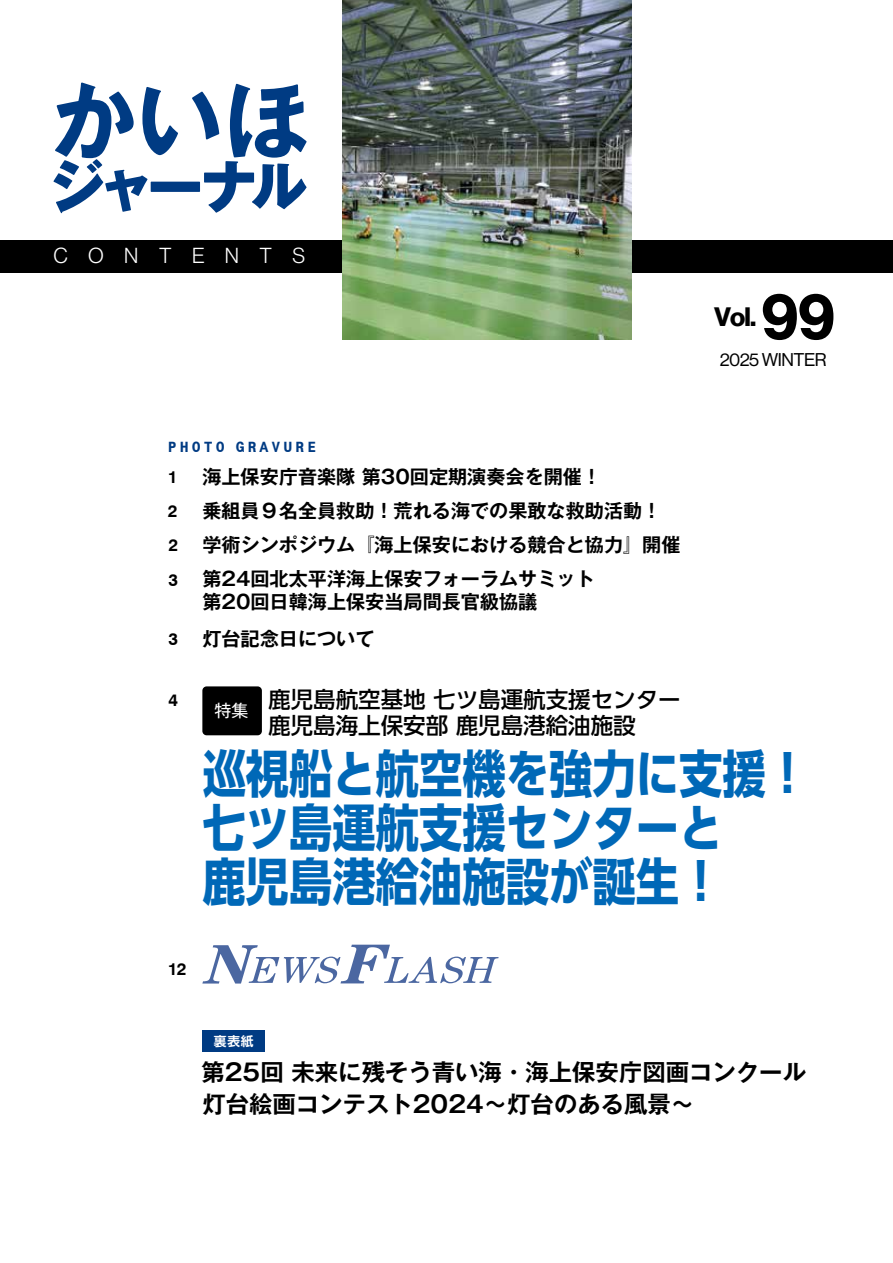
<style>
.page{position:relative;width:893px;height:1263px;background:#fff}
.page>*{position:absolute;margin:0;border:0;box-sizing:border-box;transform-origin:0 0}
.t1{font:64.65px "N Haas Grotesk DS Pro 75 Bd";color:#000;scale:.92 1}
.t2{font:700 51px/54px "UD Shin Go Pro";color:#0068b7;scale:.85 1}
.t3{font:26.1px "N Haas Grotesk DS Pro 75 Bd";color:#000}
.t4{font:700 23.4px/32px "Gothic MB101 Pro De";color:#000}
.t5{font:500 22.5px/25.5px "UD Shin Go Pro";color:#000}
.t6{font:21.3px "N Haas Grotesk DS Pro 45 Lt";color:#fff}
.t7{font:700 19.2px/36.9px "Gothic MB101 Pro De";color:#000}
.t8{font:18px "N Haas Grotesk DS Pro 55 Rg";letter-spacing:-.025em;color:#000}
.t9{font:700 16.95px "Monospace 821 BT";color:#000}
.t10{font:16.95px "Gothic MB101 Pro";color:#fff}
.t11{font:700 14.85px "Monospace 821 BT";letter-spacing:.2em;color:#003b83}
.t12{font:700 12.75px "UD Shin Go Pro De";color:#fff}
</style>
<div class="page">
<div style="left:0;top:240px;width:893px;height:32px;background:#000"></div>
<svg style="left:54px;top:83px;width:253px;height:130px"></svg>
<div style="left:202px;top:686px;width:60px;height:49px;background:#000;border-radius:4px"></div>
<svg style="left:202px;top:945px;width:297px;height:38px"></svg>
<div style="left:202px;top:1030px;width:63px;height:21px;background:#003b83"></div>
<img style="left:342px;top:0;width:289px;height:340px">
<p class="t6" style="left:53px;top:244px;width:16px">C</p>
<p class="t6" style="left:88px;top:244px;width:17px">O</p>
<p class="t6" style="left:124px;top:244px;width:16px">N</p>
<p class="t6" style="left:159px;top:244px;width:14px">T</p>
<p class="t6" style="left:192px;top:244px;width:14px">E</p>
<p class="t6" style="left:225px;top:244px;width:16px">N</p>
<p class="t6" style="left:260px;top:244px;width:14px">T</p>
<p class="t6" style="left:292px;top:244px;width:14px">S</p>
<h1 class="t1" style="left:762px;top:279px;width:81px">99</h1>
<h3 class="t3" style="left:714px;top:302px;width:44px">Vol.</h3>
<p class="t8" style="left:720px;top:349px;width:108px">2025 WINTER</p>
<p class="t11" style="left:168px;top:438px;width:58px">PHOTO</p>
<p class="t7" style="left:202px;top:456px;width:400px">海上保安庁音楽隊第30回定期演奏会を開催!</p>
<p class="t11" style="left:236px;top:438px;width:82px">GRAVURE</p>
<p class="t9" style="left:168px;top:467px;width:12px">1</p>
<p class="t9" style="left:168px;top:501px;width:12px">2</p>
<p class="t9" style="left:168px;top:535px;width:12px">2</p>
<p class="t9" style="left:168px;top:569px;width:12px">3</p>
<p class="t9" style="left:168px;top:629px;width:12px">3</p>
<p class="t9" style="left:168px;top:690px;width:12px">4</p>
<p class="t7" style="left:202px;top:490px;width:460px">乗組員９名全員救助！荒れる海での果敢な救助活動!</p>
<p class="t7" style="left:202px;top:524px;width:480px">学術シンポジウム『海上保安における競合と協力』開催</p>
<p class="t7" style="left:202px;top:558px;width:394px">第24回北太平洋海上保安フォーラムサミット</p>
<p class="t7" style="left:202px;top:581px;width:337px">第20回日韓海上保安当局間長官級協議灯台記念日について</p>
<p class="t10" style="left:215px;top:697px;width:36px">特集</p>
<p class="t5" style="left:268px;top:686px;width:414px">鹿児島航空基地七ツ島運航支援センター鹿児島海上保安部鹿児島港給油施設</p>
<h2 class="t2" style="left:202px;top:745px;width:716px">巡視船と航空機を強力に支援!七ツ島運航支援センターと<br>鹿児島港給油施設が誕生!</h2>
<p class="t9" style="left:168px;top:958px;width:20px">12</p>
<p class="t12" style="left:214px;top:1030px;width:41px">裏表紙</p>
<p class="t4" style="left:201px;top:1053px;width:606px">第25回未来に残そう青い海・海上保安庁図画コンクール灯台絵画コンテスト2024～灯台のある風景~</p>
</div>
